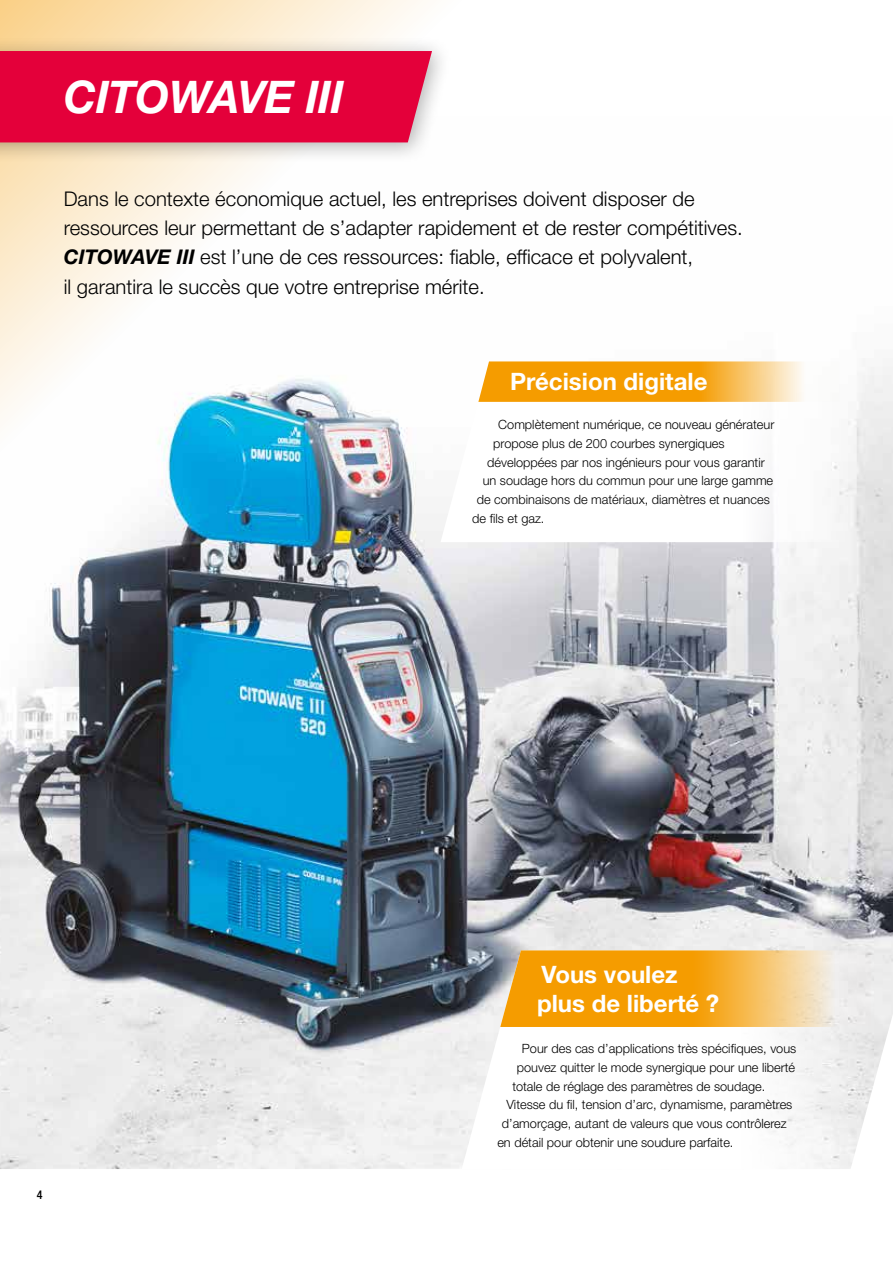
<style>
.page{position:relative;width:893px;height:1263px;background:#fff}
.page>*{position:absolute;margin:0;border:0;box-sizing:border-box;transform-origin:0 0}
.t1{font:italic 700 45px "Helvetica Neue LT Std";letter-spacing:-.01em;color:#fff}
.t2{font:700 24px/28.5px "Helvetica Neue LT Std";color:#fff}
.t3{font:300 20.25px/29.2px "Helvetica Neue LT Std";color:#000}
.t4{font:300 12.75px "Helvetica Neue LT Std";color:#000}
.t5{font:500 condensed 12px "Helvetica Neue LT Std";color:#000}
.s1{font-weight:700;font-style:italic}
</style>
<div class="page">
<img style="left:0;top:366px;width:893px;height:803px">
<svg style="left:0;top:0;width:488px;height:655px"></svg>
<svg style="left:441px;top:361px;width:409px;height:181px"></svg>
<svg style="left:478px;top:361px;width:362px;height:41px;background:#f6b543"></svg>
<svg style="left:462px;top:950px;width:414px;height:219px"></svg>
<svg style="left:500px;top:950px;width:372px;height:77px;background:#f2b448"></svg>
<div style="left:0;top:35px;width:452px;height:129px;background:#000;opacity:.3"></div>
<div style="left:0;top:51px;width:432px;height:91px;background:#e4003a"></div>
<h1 class="t1" style="left:64px;top:69px;width:282px">CITOWAVE III</h1>
<p class="t3" style="left:64px;top:184px;width:680px">Dans le contexte économique actuel, les entreprises doivent disposer de ressources leur permettant de s’adapter rapidement et de rester compétitives.<br><span class="s1">CITOWAVE III</span> est l’une de ces ressources: fiable, efficace et polyvalent,<br>il garantira le succès que votre entreprise mérite.</p>
<h2 class="t2" style="left:510px;top:367px;width:199px">Précision digitale</h2>
<p class="t4" style="left:498px;top:417px;width:278px">Complètement numérique, ce nouveau générateur</p>
<p class="t4" style="left:493px;top:435px;width:233px">propose plus de 200 courbes synergiques</p>
<p class="t4" style="left:487px;top:454px;width:279px">développées par nos ingénieurs pour vous garantir</p>
<p class="t4" style="left:483px;top:473px;width:292px">un soudage hors du commun pour une large gamme</p>
<p class="t4" style="left:477px;top:492px;width:295px">de combinaisons de matériaux, diamètres et nuances</p>
<p class="t4" style="left:472px;top:510px;width:74px">de fils et gaz.</p>
<p class="t5" style="left:37px;top:1188px;width:7px">4</p>
<h2 class="t2" style="left:537px;top:960px;width:184px">Vous voulez plus de liberté ?</h2>
<p class="t4" style="left:522px;top:1041px;width:276px">Pour des cas d’applications très spécifiques, vous</p>
<p class="t4" style="left:517px;top:1059px;width:280px">pouvez quitter le mode synergique pour une liberté</p>
<p class="t4" style="left:512px;top:1078px;width:254px">totale de réglage des paramètres de soudage.</p>
<p class="t4" style="left:506px;top:1097px;width:288px">Vitesse du fil, tension d’arc, dynamisme, paramètres</p>
<p class="t4" style="left:502px;top:1116px;width:286px">d’amorçage, autant de valeurs que vous contrôlerez</p>
<p class="t4" style="left:497px;top:1134px;width:238px">en détail pour obtenir une soudure parfaite.</p>
</div>
